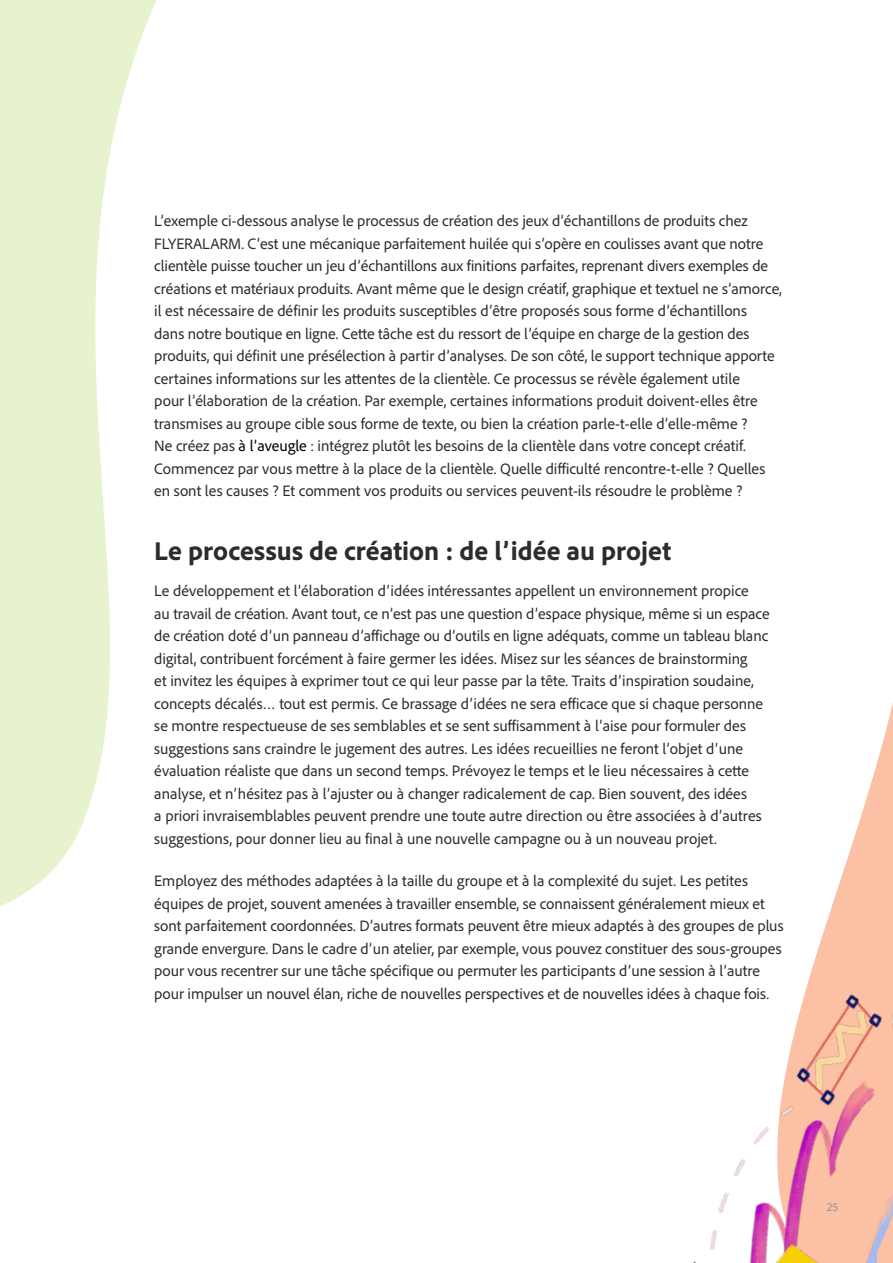
<style>
.page{position:relative;width:893px;height:1263px;background:#fff}
.page>*{position:absolute;margin:0;border:0;box-sizing:border-box;transform-origin:0 0}
.t1{font:800 27px "Adobe Clean";color:#2c2c2c}
.Body{font:15.75px/22.5px "Adobe Clean";color:#2c2c2c}
.Page_Number{font:12px "Adobe Clean";color:#949598}
.s1{color:#000}
</style>
<div class="page">
<svg style="left:821px;top:703px;width:72px;height:236px"></svg>
<svg style="left:0;top:0;width:157px;height:906px;fill:#e7f2ce"></svg>
<img style="left:693px;top:939px;width:200px;height:324px">
<p class="Body" style="left:154px;top:209px;width:629px">L’exemple ci-dessous analyse le processus de création des jeux d’échantillons de produits chez FLYERALARM. C’est une mécanique parfaitement huilée qui s’opère en coulisses avant que notre clientèle puisse toucher un jeu d’échantillons aux finitions parfaites, reprenant divers exemples de créations et matériaux produits. Avant même que le design créatif, graphique et textuel ne s’amorce, il est nécessaire de définir les produits susceptibles d’être proposés sous forme d’échantillons<br>dans notre boutique en ligne. Cette tâche est du ressort de l’équipe en charge de la gestion des produits, qui définit une présélection à partir d’analyses. De son côté, le support technique apporte certaines informations sur les attentes de la clientèle. Ce processus se révèle également utile<br>pour l’élaboration de la création. Par exemple, certaines informations produit doivent-elles être transmises au groupe cible sous forme de texte, ou bien la création parle-t-elle d’elle-même ?<br>Ne créez pas <span class="s1">à l’aveugle</span> : intégrez plutôt les besoins de la clientèle dans votre concept créatif.<br>Commencez par vous mettre à la place de la clientèle. Quelle difficulté rencontre-t-elle ? Quelles en sont les causes ? Et comment vos produits ou services peuvent-ils résoudre le problème ?</p>
<h2 class="t1" style="left:154px;top:533px;width:518px">Le processus de création : de l’idée au projet</h2>
<p class="Body" style="left:154px;top:579px;width:617px">Le développement et l’élaboration d’idées intéressantes appellent un environnement propice<br>au travail de création. Avant tout, ce n’est pas une question d’espace physique, même si un espace de création doté d’un panneau d’affichage ou d’outils en ligne adéquats, comme un tableau blanc digital, contribuent forcément à faire germer les idées. Misez sur les séances de brainstorming<br>et invitez les équipes à exprimer tout ce qui leur passe par la tête. Traits d’inspiration soudaine, concepts décalés… tout est permis. Ce brassage d’idées ne sera efficace que si chaque personne se montre respectueuse de ses semblables et se sent suffisamment à l’aise pour formuler des suggestions sans craindre le jugement des autres. Les idées recueillies ne feront l’objet d’une évaluation réaliste que dans un second temps. Prévoyez le temps et le lieu nécessaires à cette analyse, et n’hésitez pas à l’ajuster ou à changer radicalement de cap. Bien souvent, des idées<br>a priori invraisemblables peuvent prendre une toute autre direction ou être associées à d’autres suggestions, pour donner lieu au final à une nouvelle campagne ou à un nouveau projet.</p>
<p class="Body" style="left:154px;top:869px;width:631px">Employez des méthodes adaptées à la taille du groupe et à la complexité du sujet. Les petites équipes de projet, souvent amenées à travailler ensemble, se connaissent généralement mieux et sont parfaitement coordonnées. D’autres formats peuvent être mieux adaptés à des groupes de plus grande envergure. Dans le cadre d’un atelier, par exemple, vous pouvez constituer des sous-groupes pour vous recentrer sur une tâche spécifique ou permuter les participants d’une session à l’autre pour impulser un nouvel élan, riche de nouvelles perspectives et de nouvelles idées à chaque fois.</p>
<p class="Page_Number" style="left:827px;top:1199px;width:13px">25</p>
</div>
